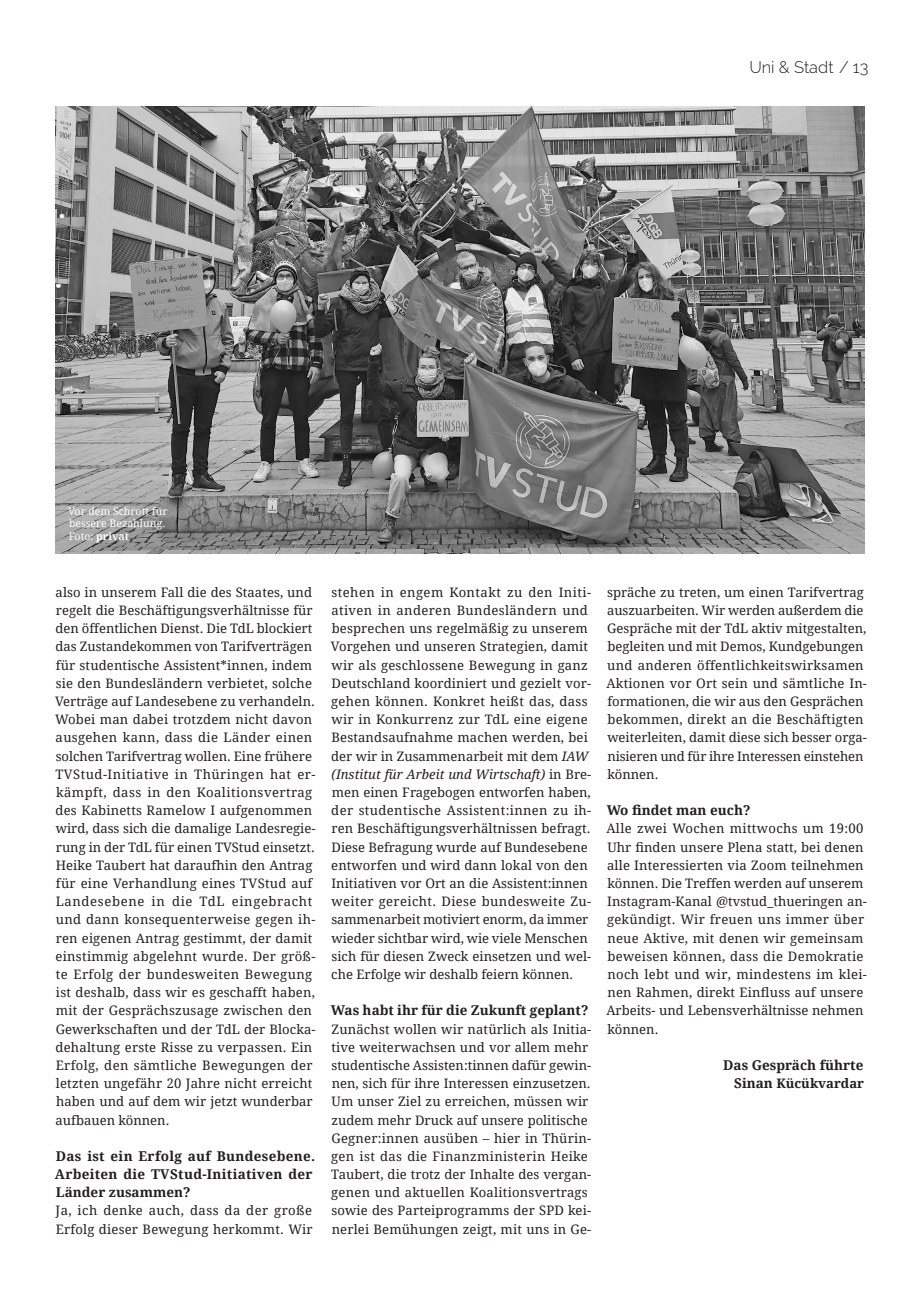
<style>
.page{position:relative;width:919px;height:1289px;background:#fff}
.page>*{position:absolute;margin:0;border:0;box-sizing:border-box;transform-origin:0 0}
.t1{font:300 16.5px "Raleway";color:#231f20}
.Frage{font:700 13.5px/18.1px "Droid Serif";letter-spacing:.02em;color:#231f20}
.Frage-2{font:700 13.5px "Droid Serif";color:#231f20}
.Antwort{font:13.05px/18.1px "Droid Serif";letter-spacing:.01em;color:#231f20}
.Frage-3{font:700 13.05px "Droid Serif";color:#231f20}
.Lu_BU_Artikel{font:10.5px "Droid Serif";color:#fff}
.Lu_BU_Artikel-2{font:700 10.5px "Droid Serif";color:#fff}
.s1{font-weight:400}
.s2{font-style:italic}
.s3{font-size:13.5px}
</style>
<div class="page">
<img style="left:55px;top:106px;width:809px;height:447px">
<p class="t1" style="left:749px;top:57px;width:120px">Uni &amp; Stadt / 13</p>
<p class="Lu_BU_Artikel" style="left:68px;top:503px;width:101px">Vor dem Schrott für</p>
<p class="Lu_BU_Artikel" style="left:69px;top:516px;width:98px">bessere Bezahlung.</p>
<p class="Lu_BU_Artikel-2" style="left:69px;top:529px;width:62px"><span class="s1">Foto:</span> privat</p>
<p class="Antwort" style="left:55px;top:582px;width:262px">also in unserem Fall die des Staates, und regelt die Beschäftigungsverhältnisse für den öffentlichen Dienst. Die TdL blockiert das Zustandekommen von Tarifverträgen für studentische Assistent*innen, indem sie den Bundesländern verbietet, solche Verträge auf Landesebene zu verhandeln.<br>Wobei man dabei trotzdem nicht davon ausgehen kann, dass die Länder einen solchen Tarifvertrag wollen. Eine frühere TVStud-Initiative in Thüringen hat er&shy;kämpft, dass in den Koalitionsvertrag des Kabinetts Ramelow I aufgenommen wird, dass sich die damalige Landesregie&shy;rung in der TdL für einen TVStud einsetzt.<br>Heike Taubert hat daraufhin den Antrag für eine Verhandlung eines TVStud auf Landesebene in die TdL eingebracht und dann konsequenterweise gegen ih&shy;ren eigenen Antrag gestimmt, der damit einstimmig abgelehnt wurde. Der größ&shy;te Erfolg der bundesweiten Bewegung ist deshalb, dass wir es geschafft haben, mit der Gesprächszusage zwischen den Gewerkschaften und der TdL der Blocka&shy;dehaltung erste Risse zu verpassen. Ein Erfolg, den sämtliche Bewegungen der letzten ungefähr 20 Jahre nicht erreicht haben und auf dem wir jetzt wunderbar aufbauen können.</p>
<p class="Frage" style="left:55px;top:1146px;width:262px">Das ist ein Erfolg auf Bundesebene.<br>Arbeiten die TVStud-Initiativen der<br>Länder zusammen?</p>
<p class="Antwort" style="left:56px;top:1201px;width:259px">Ja, ich denke auch, dass da der große<br>Erfolg dieser Bewegung herkommt. Wir</p>
<p class="Antwort" style="left:331px;top:582px;width:262px">stehen in engem Kontakt zu den Initi&shy;ativen in anderen Bundesländern und besprechen uns regelmäßig zu unserem Vorgehen und unseren Strategien, damit wir als geschlossene Bewegung in ganz Deutschland koordiniert und gezielt vor&shy;gehen können. Konkret heißt das, dass wir in Konkurrenz zur TdL eine eigene Bestandsaufnahme machen werden, bei der wir in Zusammenarbeit mit dem <span class="s2">IAW (Institut für Arbeit und Wirtschaft)</span> in Bre&shy;men einen Fragebogen entworfen haben, der studentische Assistent:innen zu ih&shy;ren Beschäftigungsverhältnissen befragt.<br>Diese Befragung wurde auf Bundesebene entworfen und wird dann lokal von den Initiativen vor Ort an die Assistent:innen weiter gereicht. Diese bundesweite Zu&shy;sammenarbeit motiviert enorm, da immer wieder sichtbar wird, wie viele Menschen sich für diesen Zweck einsetzen und wel&shy;che Erfolge wir deshalb feiern können.</p>
<p class="Frage-2" style="left:331px;top:1001px;width:259px">Was habt ihr für die Zukunft geplant?</p>
<p class="Antwort" style="left:331px;top:1019px;width:261px">Zunächst wollen wir natürlich als Initia&shy;tive weiterwachsen und vor allem mehr studentische Assisten:tinnen dafür gewin&shy;nen, sich für ihre Interessen einzusetzen.<br>Um unser Ziel zu erreichen, müssen wir zudem mehr Druck auf unsere politische Gegner:innen ausüben – hier in Thürin&shy;gen ist das die Finanzministerin Heike Taubert, die trotz der Inhalte des vergan&shy;genen und aktuellen Koalitionsvertrags sowie des Parteiprogramms der SPD kei&shy;nerlei Bemühungen zeigt, mit uns in Ge-</p>
<p class="Antwort" style="left:606px;top:582px;width:262px">spräche zu treten, um einen Tarifvertrag auszuarbeiten. Wir werden außerdem die Gespräche mit der TdL aktiv mitgestalten, begleiten und mit Demos, Kundgebungen und anderen öffentlichkeitswirksamen Aktionen vor Ort sein und sämtliche In&shy;formationen, die wir aus den Gesprächen bekommen, direkt an die Beschäftigten weiterleiten, damit diese sich besser orga&shy;nisieren und für ihre Interessen einstehen können.</p>
<p class="Frage-2" style="left:606px;top:800px;width:145px">Wo findet man euch?</p>
<p class="Antwort" style="left:606px;top:819px;width:262px">Alle zwei Wochen mittwochs um 19:00<br>Uhr finden unsere Plena statt, bei denen alle Interessierten via Zoom teilnehmen können. Die Treffen werden auf unserem Instagram-Kanal @tvstud_thueringen an&shy;gekündigt. Wir freuen uns immer über neue Aktive, mit denen wir gemeinsam beweisen können, dass die Demokratie noch lebt und wir, mindestens im klei&shy;nen Rahmen, direkt Einfluss auf unsere Arbeits- und Lebensverhältnisse nehmen können.</p>
<p class="Frage-2" style="left:723px;top:1055px;width:142px">Das Gespräch führte</p>
<p class="Frage-3" style="left:734px;top:1074px;width:131px"><span class="s3">Sinan</span> Kücükvardar</p>
</div>
